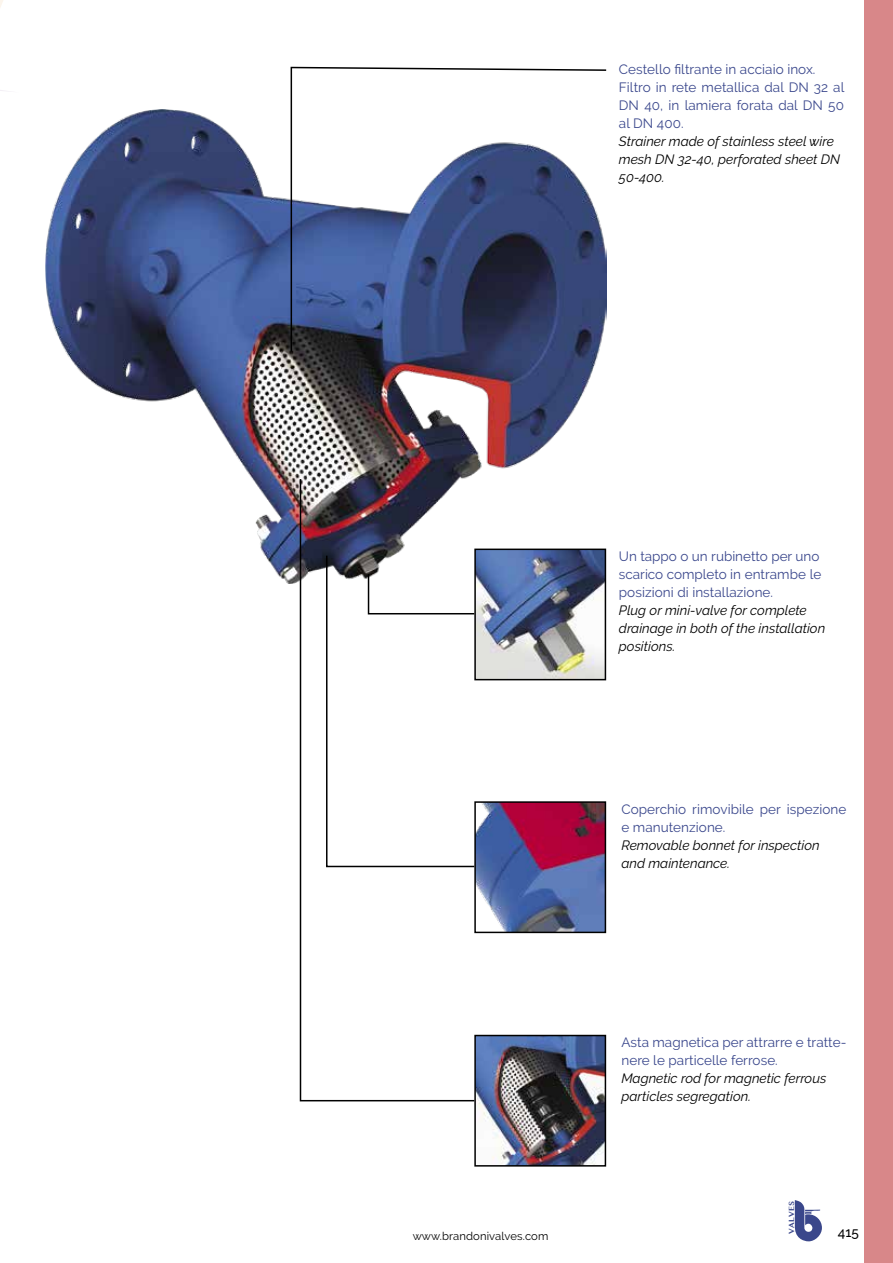
<style>
.page{position:relative;width:893px;height:1263px;background:#fff}
.page>*{position:absolute;margin:0;border:0;box-sizing:border-box;transform-origin:0 0}
.t1{font:13.5px/18px "Raleway";letter-spacing:.005em;color:#3a478c}
.t2{font:italic 13.5px/18px "Raleway";color:#000}
.t3{font:500 13.5px "Raleway";color:#000}
.t4{font:11.25px "Raleway";letter-spacing:.01em;color:#000}
.t5{font:700 7.8px "Lao MN";color:#3a478b}
</style>
<div class="page">
<svg style="left:0;top:0;width:4px;height:91px"></svg>
<img style="left:46px;top:109px;width:560px;height:475px">
<img style="left:477px;top:552px;width:126px;height:125px">
<div style="left:474px;top:549px;width:132px;height:131px;border:2px solid #000"></div>
<img style="left:477px;top:804px;width:126px;height:126px">
<div style="left:474px;top:801px;width:132px;height:132px;border:2px solid #000"></div>
<img style="left:477px;top:1038px;width:126px;height:125px">
<div style="left:474px;top:1035px;width:132px;height:131px;border:2px solid #000"></div>
<svg style="left:299px;top:478px;width:177px;height:624px"></svg>
<svg style="left:290px;top:66px;width:317px;height:287px"></svg>
<svg style="left:794px;top:1200px;width:28px;height:41px"></svg>
<div style="left:864px;top:0;width:29px;height:1263px;background:#d88789"></div>
<p class="t1" style="left:619px;top:60px;width:227px">Cestello filtrante in acciaio inox.<br>Filtro in rete metallica dal DN 32 al<br>DN 40, in lamiera forata dal DN 50 al DN 400.</p>
<p class="t2" style="left:619px;top:132px;width:223px">Strainer made of stainless steel wire mesh DN 32-40, perforated sheet DN<br>50-400.</p>
<p class="t1" style="left:619px;top:547px;width:204px">Un tappo o un rubinetto per uno scarico completo in entrambe le posizioni di installazione.</p>
<p class="t2" style="left:619px;top:601px;width:208px">Plug or mini-valve for complete drainage in both of the installation positions.</p>
<p class="t1" style="left:621px;top:800px;width:227px">Coperchio rimovibile per ispezione e manutenzione.</p>
<p class="t2" style="left:621px;top:836px;width:200px">Removable bonnet for inspection and maintenance.</p>
<p class="t1" style="left:621px;top:1034px;width:227px">Asta magnetica per attrarre e tratte&shy;nere le particelle ferrose.</p>
<p class="t2" style="left:621px;top:1070px;width:206px">Magnetic rod for magnetic ferrous particles segregation.</p>
<p class="t5" style="left:787px;top:1233px;width:34px;rotate:-90deg">VALVES</p>
<p class="t4" style="left:413px;top:1229px;width:137px">www.brandonivalves.com</p>
<p class="t3" style="left:838px;top:1225px;width:23px">415</p>
</div>
